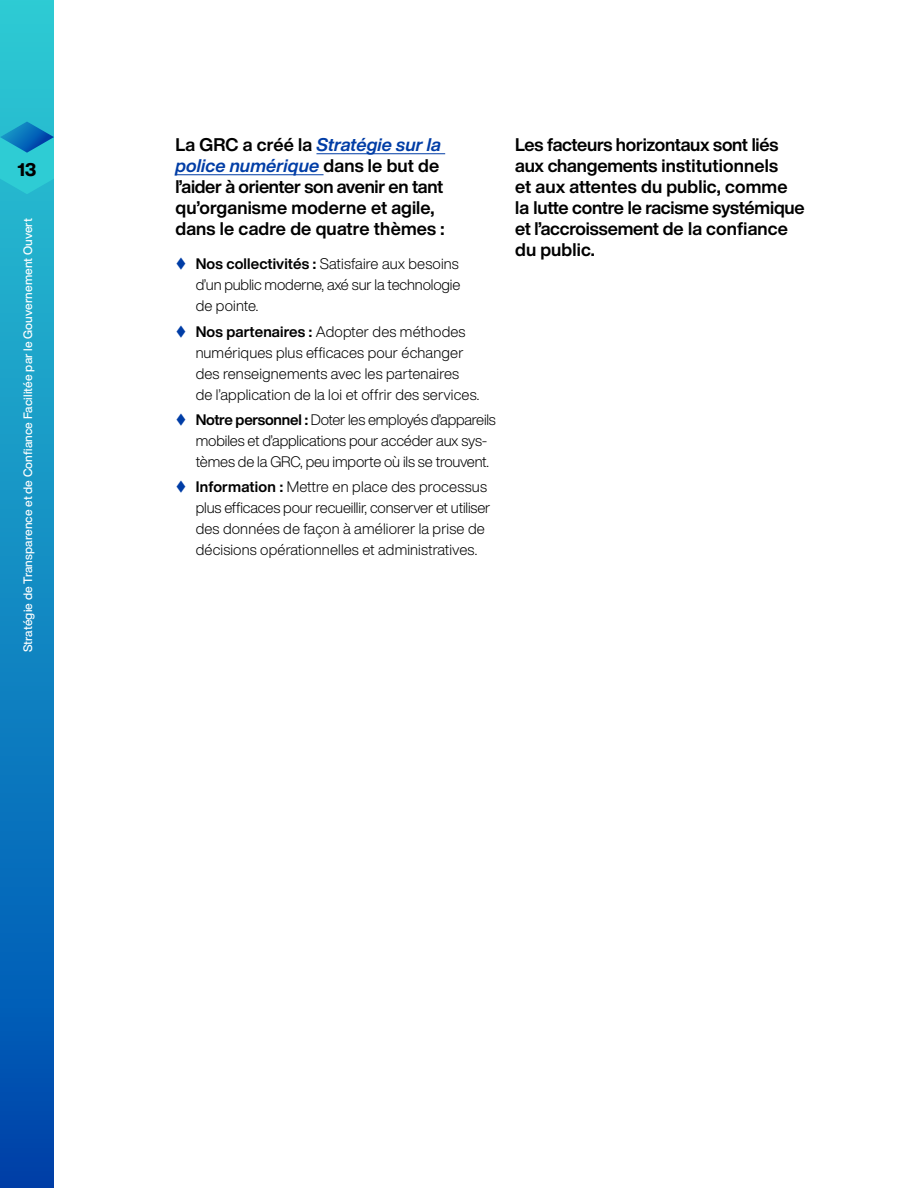
<style>
.page{position:relative;width:918px;height:1188px;background:#fff}
.page>*{position:absolute;margin:0;border:0;box-sizing:border-box;transform-origin:0 0}
.P_fake_heading{font:700 18px/21px "Helvetica Now Display";letter-spacing:-.01em;color:#000}
.P_fake_heading-2{font:700 18px/21px "Helvetica Now Display";letter-spacing:.01em;color:#000}
.t1{font:800 18px "Helvetica Now Display";color:#000}
.t2{font:300 15px/21px "Helvetica Now Display";letter-spacing:-.005em;color:#000}
.t3{font:500 12px "Helvetica Now Display";letter-spacing:.01em;color:#fff}
.s1{font-style:italic;color:#003da6}
.s2{font-weight:700}
</style>
<div class="page">
<hr style="left:316px;top:153px;width:129px;height:1px;background:#003da6">
<hr style="left:176px;top:174px;width:148px;height:1px;background:#003da6">
<div style="left:0;top:0;width:54px;height:1188px;background:linear-gradient(to bottom,#2ccdd5,#0047af)"></div>
<svg style="left:0;top:122px;width:54px;height:72px;background:#24b3cd"></svg>
<p class="t1" style="left:18px;top:157px;width:20px">13</p>
<p class="t3" style="left:20px;top:652px;width:436px;rotate:-90deg">Stratégie de Transparence et de Confiance Facilitée par le Gouvernement Ouvert</p>
<p class="P_fake_heading-2" style="left:175px;top:134px;width:271px">La GRC a créé la <span class="s1">Stratégie sur la police numérique</span> dans le but de l’aider à orienter son avenir en tant qu’organisme moderne et agile, dans le cadre de quatre thèmes :</p>
<p class="t2" style="left:196px;top:253px;width:266px;text-align:justify"><span class="s2">Nos collectivités :</span> Satisfaire aux besoins d’un public moderne, axé sur la technologie de pointe.</p>
<p class="t2" style="left:196px;top:321px;width:285px"><span class="s2">Nos partenaires :</span> Adopter des méthodes numériques plus efficaces pour échanger des renseignements avec les partenaires de l’application de la loi et offrir des services.</p>
<p class="t2" style="left:196px;top:409px;width:302px"><span class="s2">Notre personnel :</span> Doter les employés d’appareils mobiles et d’applications pour accéder aux sys&shy;tèmes de la GRC, peu importe où ils se trouvent.</p>
<p class="t2" style="left:196px;top:476px;width:296px"><span class="s2">Information :</span> Mettre en place des processus plus efficaces pour recueillir, conserver et utiliser des données de façon à améliorer la prise de décisions opérationnelles et administratives.</p>
<p class="P_fake_heading" style="left:515px;top:134px;width:291px">Les facteurs horizontaux sont liés aux changements institutionnels<br>et aux attentes du public, comme la lutte contre le racisme systémique et l’accroissement de la confiance du public.</p>
</div>
